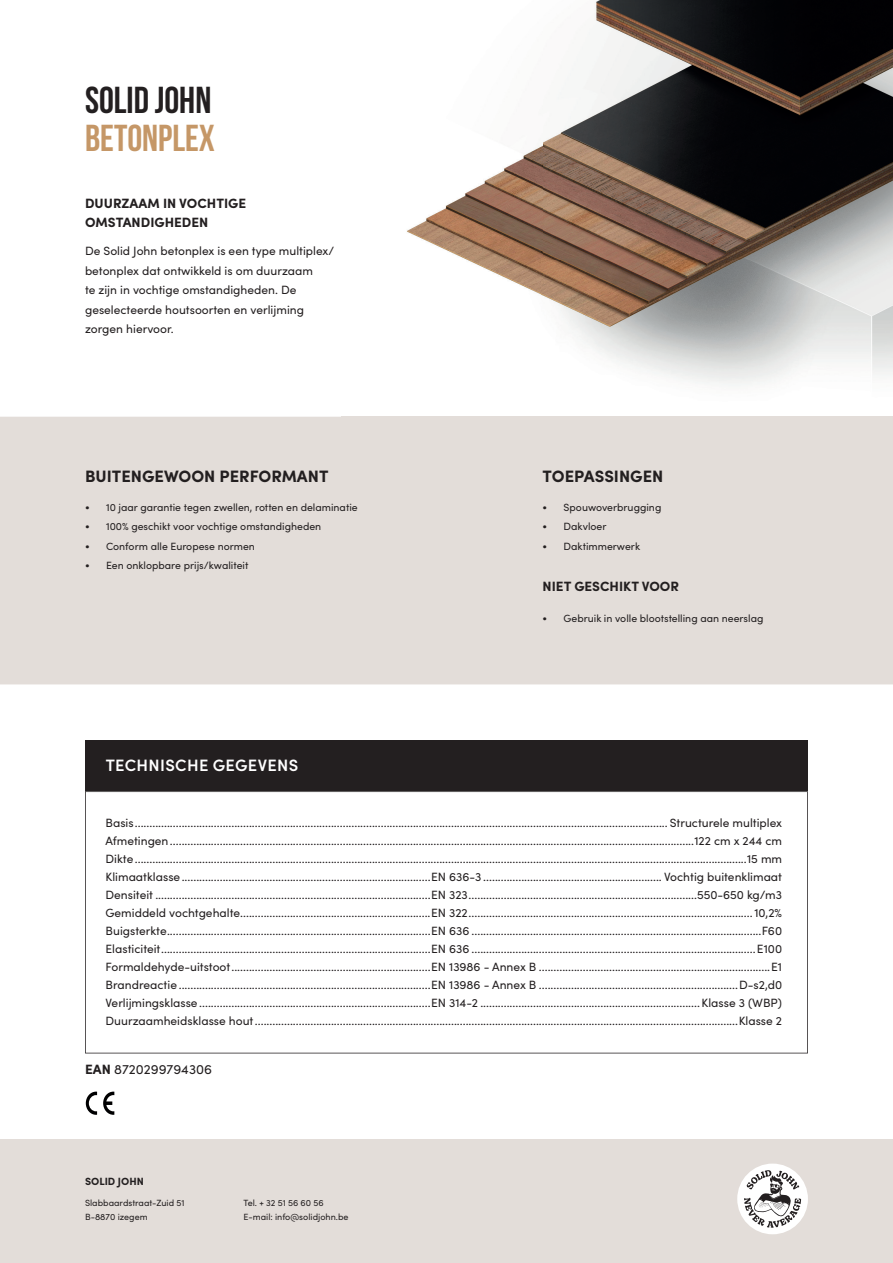
<style>
.page{position:relative;width:893px;height:1263px;background:#fff}
.page>*{position:absolute;margin:0;border:0;box-sizing:border-box;transform-origin:0 0}
.t1{font:700 37.5px "Bebas Neue";color:#231f20}
.t2{font:700 37.5px "Bebas Neue";color:#c59767}
.t3{font:700 16.5px "Sofia Pro";color:#231f20}
.t4{font:600 16.5px "Sofia Pro";letter-spacing:.02em;color:#fff}
.t5{font:700 13.5px/19.5px "Sofia Pro";color:#231f20}
.t6{font:13.5px "Sofia Pro";color:#231f20}
.t7{font:12px/18px "Sofia Pro";color:#231f20}
.t8{font:10.5px "Sofia Pro";color:#231f20}
.t9{font:700 10.5px "Sofia Pro";color:#231f20}
.t10{font:9px/13.5px "Sofia Pro";color:#231f20}
.s1{font-weight:700}
</style>
<div class="page">
<div style="left:0;top:1139px;width:893px;height:124px;background:#e3ddd9"></div>
<div style="left:737px;top:1163px;width:71px;height:71px;background:#fff;border-radius:50%"></div>
<svg style="left:744px;top:1170px;width:57px;height:58px"></svg>
<img style="left:342px;top:0;width:551px;height:417px">
<div style="left:0;top:417px;width:893px;height:267px;background:#e3ddd9"></div>
<div style="left:85px;top:740px;width:723px;height:51px;background:#231f20"></div>
<svg style="left:85px;top:791px;width:723px;height:262px"></svg>
<svg style="left:103px;top:1091px;width:11px;height:24px"></svg>
<svg style="left:86px;top:1091px;width:11px;height:24px"></svg>
<h1 class="t1" style="left:85px;top:80px;width:128px">SOLID JOHN</h1>
<h1 class="t2" style="left:85px;top:117px;width:132px">BETONPLEX</h1>
<p class="t5" style="left:85px;top:193px;width:163px">DUURZAAM IN VOCHTIGE<br>OMSTANDIGHEDEN</p>
<p class="t7" style="left:85px;top:241px;width:251px;line-height:19.5px">De Solid John betonplex is een type multiplex/ betonplex dat ontwikkeld is om duurzaam<br>te zijn in vochtige omstandigheden. De geselecteerde houtsoorten en verlijming zorgen hiervoor.</p>
<h2 class="t3" style="left:85px;top:464px;width:245px">BUITENGEWOON PERFORMANT</h2>
<h2 class="t3" style="left:543px;top:464px;width:122px">TOEPASSINGEN</h2>
<p class="t8" style="left:85px;top:499px;width:274px">• 10 jaar garantie tegen zwellen, rotten en delaminatie</p>
<p class="t8" style="left:85px;top:519px;width:238px">• 100% geschikt voor vochtige omstandigheden</p>
<p class="t8" style="left:85px;top:538px;width:171px">• Conform alle Europese normen</p>
<p class="t8" style="left:85px;top:558px;width:165px">• Een onklopbare prijs/kwaliteit</p>
<h2 class="t4" style="left:106px;top:753px;width:194px">TECHNISCHE GEGEVENS</h2>
<p class="t8" style="left:543px;top:499px;width:120px">• Spouwoverbrugging</p>
<p class="t8" style="left:543px;top:519px;width:65px">• Dakvloer</p>
<p class="t8" style="left:543px;top:538px;width:99px">• Daktimmerwerk</p>
<p class="t5" style="left:543px;top:576px;width:138px">NIET GESCHIKT VOOR</p>
<p class="t8" style="left:543px;top:611px;width:222px">• Gebruik in volle blootstelling aan neerslag</p>
<p class="t7" style="left:106px;top:813px;width:678px;text-align:justify">Basis...................................................................................................................................................................................... Structurele multiplex Afmetingen...................................................................................................................................................................................122 cm x 244 cm Dikte.................................................................................................................................................................................................................15 mm Klimaatklasse .....................................................................................EN 636-3 ............................................................. Vochtig buitenklimaat Densiteit ..............................................................................................EN 323 ..............................................................................550-650 kg/m3<br>Gemiddeld vochtgehalte .................................................................EN 322 .................................................................................................10,2% Buigsterkte ..........................................................................................EN 636 ...................................................................................................F60<br>Elasticiteit ............................................................................................EN 636 .................................................................................................E100<br>Formaldehyde-uitstoot ....................................................................EN 13986 - Annex B ...............................................................................E1<br>Brandreactie ......................................................................................EN 13986 - Annex B ....................................................................D-s2,d0<br>Verlijmingsklasse ...............................................................................EN 314-2 ...........................................................................Klasse 3 (WBP)<br>Duurzaamheidsklasse hout.....................................................................................................................................................................Klasse 2</p>
<p class="t6" style="left:85px;top:1059px;width:128px"><span class="s1">EAN</span> 8720299794306</p>
<p class="t9" style="left:85px;top:1174px;width:60px">SOLID JOHN</p>
<p class="t10" style="left:85px;top:1196px;width:101px">Slabbaardstraat-Zuid 51<br>B-8870 izegem</p>
<p class="t10" style="left:244px;top:1196px;width:107px">Tel. + 32 51 56 60 56<br>E-mail: info@solidjohn.be</p>
</div>
